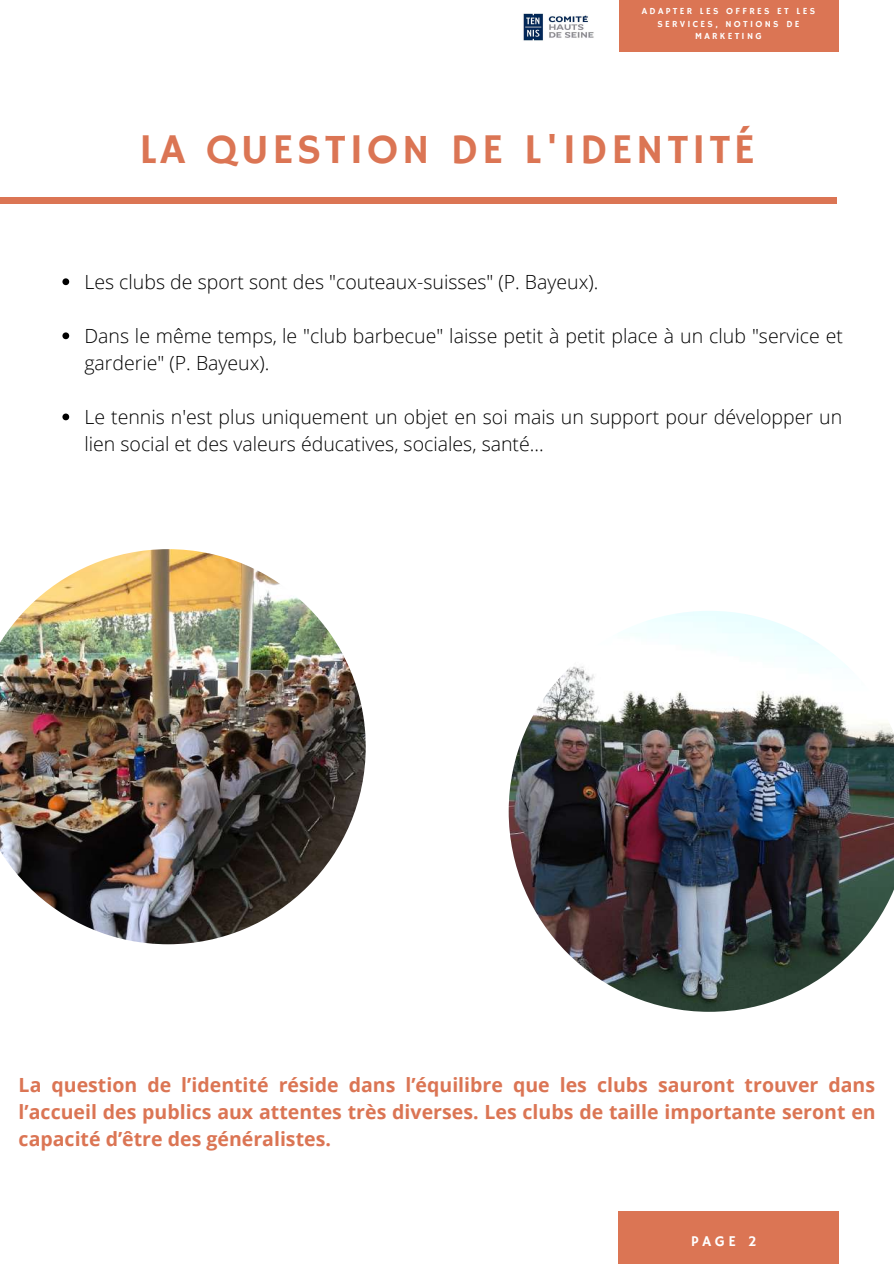
<style>
.page{position:relative;width:894px;height:1264px;background:#fff}
.page>*{position:absolute;margin:0;border:0;box-sizing:border-box;transform-origin:0 0}
.t1{font:42.15px "Hammersmith One";letter-spacing:.08em;color:#db7554}
.t2{font:300 19.5px/27px "Open Sans";color:#000}
.t3{font:700 19.5px/27px "Open Sans";color:#db7554;text-align:justify}
.t4{font:14.85px "Hammersmith One";color:#fff}
.t5{font:9.3px/12.3px "Hammersmith One";letter-spacing:.25em;color:#fff;text-align:center}
</style>
<div class="page">
<div style="left:0;top:197px;width:836px;height:7px;background:#db7554"></div>
<div style="left:617px;top:0;width:221px;height:52px;background:#db7554"></div>
<div style="left:617px;top:1211px;width:221px;height:52px;background:#db7554"></div>
<img style="left:523px;top:13px;width:71px;height:28px">
<img style="left:508px;top:611px;width:385px;height:400px">
<img style="left:0;top:549px;width:365px;height:395px">
<svg style="left:62px;top:278px;width:7px;height:7px"></svg>
<svg style="left:62px;top:332px;width:7px;height:7px"></svg>
<svg style="left:62px;top:413px;width:7px;height:7px"></svg>
<p class="t5" style="left:641px;top:6px;width:175px">ADAPTER LES OFFRES ET LES<br>SERVICES, NOTIONS DE<br>MARKETING</p>
<h1 class="t1" style="left:139px;top:125px;width:617px">LA QUESTION DE L'IDENTITÉ</h1>
<p class="t2" style="left:84px;top:267px;width:515px">Les clubs de sport sont des "couteaux-suisses" (P. Bayeux).</p>
<p class="t2" style="left:84px;top:321px;width:760px">Dans le même temps, le "club barbecue" laisse petit à petit place à un club "service et garderie" (P. Bayeux).</p>
<p class="t2" style="left:84px;top:402px;width:759px">Le tennis n'est plus uniquement un objet en soi mais un support pour développer un lien social et des valeurs éducatives, sociales, santé...</p>
<p class="t3" style="left:19px;top:1070px;width:858px">La question de l’identité réside dans l’équilibre que les clubs sauront trouver dans l’accueil des publics aux attentes très diverses. Les clubs de taille importante seront en capacité d’être des généralistes.</p>
<p class="t4" style="left:691px;top:1232px;width:67px">PAGE 2</p>
</div>
